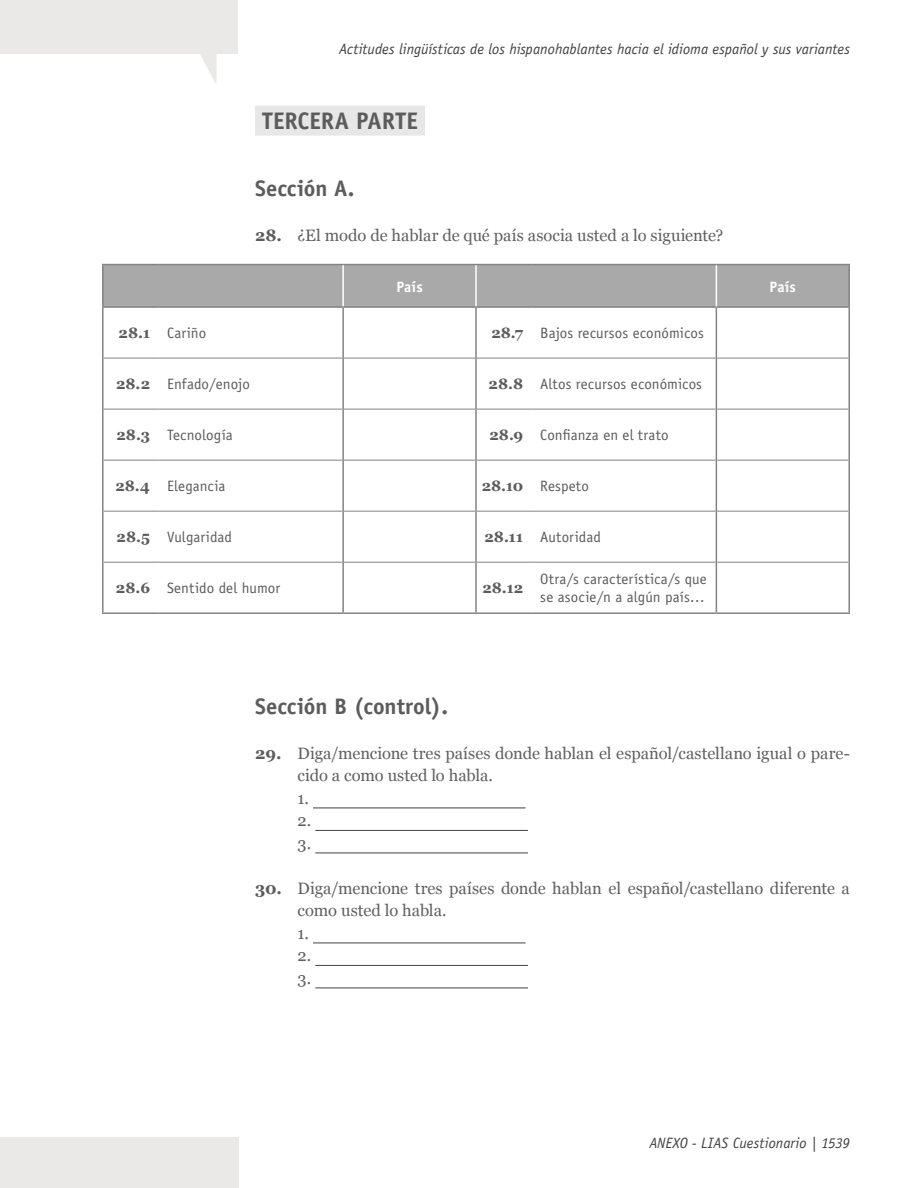
<style>
.page{position:relative;width:918px;height:1188px;background:#fff}
.page>*{position:absolute;margin:0;border:0;box-sizing:border-box;transform-origin:0 0}
.t1{font:700 24px "Officina Sans";color:#5c5c5c}
.t2{font:700 22.5px "Officina Sans";letter-spacing:-.005em;color:#5c5c5c}
.t3{font:16.5px/22.5px "Georgia";letter-spacing:-.005em;color:#606060}
.t4{font:15px/18px "Officina Sans";letter-spacing:.005em;color:#5c5c5c}
.t5{font:italic 15px "Officina Sans";color:#424242}
.t6{font:700 15px "Officina Sans";letter-spacing:.005em;color:#fff}
.t7{font:700 15px "Georgia";color:#5c5c5c}
.s1{font-weight:700;color:#5c5c5c}
.s2{font-family:"Georgia";font-weight:700}
</style>
<div class="page">
<div style="left:0;top:1138px;width:238px;height:50px;background:#ebe9e8"></div>
<svg style="left:0;top:0;width:238px;height:84px"></svg>
<div style="left:255px;top:106px;width:170px;height:30px;background:#e7e7e7"></div>
<div style="left:104px;top:265px;width:744px;height:41px;background:#a9a9a9"></div>
<hr style="left:104px;top:358px;width:55px;height:1px;background:#838383">
<hr style="left:159px;top:358px;width:183px;height:1px;background:#838383">
<hr style="left:344px;top:358px;width:131px;height:1px;background:#838383">
<hr style="left:477px;top:358px;width:55px;height:1px;background:#838383">
<hr style="left:532px;top:358px;width:184px;height:1px;background:#838383">
<hr style="left:717px;top:358px;width:131px;height:1px;background:#838383">
<hr style="left:104px;top:409px;width:55px;height:1px;background:#838383">
<hr style="left:159px;top:409px;width:183px;height:1px;background:#838383">
<hr style="left:344px;top:409px;width:131px;height:1px;background:#838383">
<hr style="left:477px;top:409px;width:55px;height:1px;background:#838383">
<hr style="left:532px;top:409px;width:184px;height:1px;background:#838383">
<hr style="left:717px;top:409px;width:131px;height:1px;background:#838383">
<hr style="left:104px;top:460px;width:55px;height:1px;background:#838383">
<hr style="left:159px;top:460px;width:183px;height:1px;background:#838383">
<hr style="left:344px;top:460px;width:131px;height:1px;background:#838383">
<hr style="left:477px;top:460px;width:55px;height:1px;background:#838383">
<hr style="left:532px;top:460px;width:184px;height:1px;background:#838383">
<hr style="left:717px;top:460px;width:131px;height:1px;background:#838383">
<hr style="left:104px;top:511px;width:55px;height:1px;background:#838383">
<hr style="left:159px;top:511px;width:183px;height:1px;background:#838383">
<hr style="left:344px;top:511px;width:131px;height:1px;background:#838383">
<hr style="left:477px;top:511px;width:55px;height:1px;background:#838383">
<hr style="left:532px;top:511px;width:184px;height:1px;background:#838383">
<hr style="left:717px;top:511px;width:131px;height:1px;background:#838383">
<hr style="left:104px;top:562px;width:55px;height:1px;background:#838383">
<hr style="left:159px;top:562px;width:183px;height:1px;background:#838383">
<hr style="left:344px;top:562px;width:131px;height:1px;background:#838383">
<hr style="left:477px;top:562px;width:55px;height:1px;background:#838383">
<hr style="left:532px;top:562px;width:184px;height:1px;background:#838383">
<hr style="left:717px;top:562px;width:131px;height:1px;background:#838383">
<hr style="left:532px;top:612px;width:184px;height:2px;background:#838383">
<hr style="left:102px;top:306px;width:57px;height:2px;background:#838383">
<hr style="left:159px;top:306px;width:184px;height:2px;background:#838383">
<hr style="left:343px;top:306px;width:133px;height:2px;background:#838383">
<hr style="left:476px;top:306px;width:56px;height:2px;background:#838383">
<hr style="left:532px;top:306px;width:184px;height:2px;background:#838383">
<hr style="left:716px;top:306px;width:134px;height:2px;background:#838383">
<hr style="left:159px;top:612px;width:184px;height:2px;background:#838383">
<hr style="left:102px;top:264px;width:57px;height:1px;background:#838383">
<hr style="left:102px;top:265px;width:2px;height:41px;background:#838383">
<hr style="left:159px;top:264px;width:184px;height:1px;background:#838383">
<hr style="left:102px;top:308px;width:2px;height:50px;background:#838383">
<hr style="left:102px;top:358px;width:2px;height:51px;background:#838383">
<hr style="left:102px;top:409px;width:2px;height:51px;background:#838383">
<hr style="left:102px;top:460px;width:2px;height:51px;background:#838383">
<hr style="left:102px;top:511px;width:2px;height:51px;background:#838383">
<hr style="left:102px;top:562px;width:2px;height:50px;background:#838383">
<hr style="left:102px;top:612px;width:57px;height:2px;background:#838383">
<hr style="left:476px;top:264px;width:56px;height:1px;background:#838383">
<hr style="left:532px;top:264px;width:184px;height:1px;background:#838383">
<hr style="left:476px;top:612px;width:56px;height:2px;background:#838383">
<hr style="left:343px;top:264px;width:133px;height:1px;background:#838383">
<hr style="left:342px;top:308px;width:2px;height:50px;background:#838383">
<hr style="left:475px;top:308px;width:2px;height:50px;background:#838383">
<hr style="left:342px;top:358px;width:2px;height:51px;background:#838383">
<hr style="left:475px;top:358px;width:2px;height:51px;background:#838383">
<hr style="left:342px;top:409px;width:2px;height:51px;background:#838383">
<hr style="left:475px;top:409px;width:2px;height:51px;background:#838383">
<hr style="left:342px;top:460px;width:2px;height:51px;background:#838383">
<hr style="left:475px;top:460px;width:2px;height:51px;background:#838383">
<hr style="left:342px;top:511px;width:2px;height:51px;background:#838383">
<hr style="left:475px;top:511px;width:2px;height:51px;background:#838383">
<hr style="left:342px;top:562px;width:2px;height:50px;background:#838383">
<hr style="left:475px;top:562px;width:2px;height:50px;background:#838383">
<hr style="left:343px;top:612px;width:133px;height:2px;background:#838383">
<hr style="left:342px;top:265px;width:2px;height:41px;background:#fff">
<hr style="left:475px;top:265px;width:2px;height:41px;background:#fff">
<hr style="left:716px;top:264px;width:134px;height:1px;background:#838383">
<hr style="left:848px;top:265px;width:2px;height:41px;background:#838383">
<hr style="left:716px;top:308px;width:1px;height:50px;background:#838383">
<hr style="left:848px;top:308px;width:2px;height:50px;background:#838383">
<hr style="left:716px;top:358px;width:1px;height:51px;background:#838383">
<hr style="left:848px;top:358px;width:2px;height:51px;background:#838383">
<hr style="left:716px;top:409px;width:1px;height:51px;background:#838383">
<hr style="left:848px;top:409px;width:2px;height:51px;background:#838383">
<hr style="left:716px;top:460px;width:1px;height:51px;background:#838383">
<hr style="left:848px;top:460px;width:2px;height:51px;background:#838383">
<hr style="left:716px;top:511px;width:1px;height:51px;background:#838383">
<hr style="left:848px;top:511px;width:2px;height:51px;background:#838383">
<hr style="left:716px;top:562px;width:1px;height:50px;background:#838383">
<hr style="left:848px;top:562px;width:2px;height:50px;background:#838383">
<hr style="left:716px;top:612px;width:134px;height:2px;background:#838383">
<hr style="left:716px;top:265px;width:1px;height:41px;background:#fff">
<hr style="left:313px;top:808px;width:213px;height:1px;background:#424242">
<hr style="left:315px;top:830px;width:213px;height:1px;background:#424242">
<hr style="left:315px;top:853px;width:213px;height:1px;background:#424242">
<hr style="left:313px;top:943px;width:213px;height:1px;background:#424242">
<hr style="left:315px;top:965px;width:213px;height:1px;background:#424242">
<hr style="left:315px;top:988px;width:213px;height:1px;background:#424242">
<p class="t5" style="left:339px;top:40px;width:512px">Actitudes lingüísticas de los hispanohablantes hacia el idioma español y sus variantes</p>
<h1 class="t1" style="left:262px;top:106px;width:61px">TERCERA</h1>
<h1 class="t1" style="left:356px;top:106px;width:25px">PARTE</h1>
<h2 class="t2" style="left:255px;top:175px;width:101px">Sección A.</h2>
<p class="t3" style="left:255px;top:225px;width:470px"><span class="s1">28.</span> ¿El modo de hablar de qué país asocia usted a lo siguiente?</p>
<p class="t6" style="left:396px;top:277px;width:28px">País</p>
<p class="t6" style="left:770px;top:277px;width:28px">País</p>
<p class="t4" style="left:119px;top:324px;width:89px"><span class="s2">28.1</span> Cariño</p>
<p class="t4" style="left:491px;top:324px;width:214px"><span class="s2">28.7</span> Bajos recursos económicos</p>
<p class="t4" style="left:116px;top:375px;width:135px"><span class="s2">28.2</span> Enfado/enojo</p>
<p class="t4" style="left:489px;top:375px;width:215px"><span class="s2">28.8</span> Altos recursos económicos</p>
<p class="t4" style="left:116px;top:426px;width:118px"><span class="s2">28.3</span> Tecnología</p>
<p class="t4" style="left:489px;top:426px;width:181px"><span class="s2">28.9</span> Confianza en el trato</p>
<p class="t4" style="left:115px;top:477px;width:112px"><span class="s2">28.4</span> Elegancia</p>
<p class="t4" style="left:482px;top:477px;width:109px"><span class="s2">28.10</span> Respeto</p>
<p class="t4" style="left:117px;top:528px;width:117px"><span class="s2">28.5</span> Vulgaridad</p>
<p class="t4" style="left:484px;top:528px;width:118px"><span class="s2">28.11</span> Autoridad</p>
<p class="t4" style="left:116px;top:579px;width:166px"><span class="s2">28.6</span> Sentido del humor</p>
<p class="t7" style="left:482px;top:579px;width:42px">28.12</p>
<p class="t4" style="left:540px;top:570px;width:168px">Otra/s característica/s que se asocie/n a algún país…</p>
<h2 class="t2" style="left:255px;top:692px;width:194px">Sección B (control).</h2>
<p class="t3" style="left:298px;top:742px;width:554px;text-indent:-43px"><span class="s1">29.</span> Diga/mencione tres países donde hablan el español/castellano igual o pare&shy;cido a como usted lo habla.<br>1.<br>2.<br>3.</p>
<p class="t3" style="left:298px;top:877px;width:554px;text-indent:-43px"><span class="s1">30.</span> Diga/mencione tres países donde hablan el español/castellano diferente a como usted lo habla.<br>1.<br>2.<br>3.</p>
<p class="t5" style="left:649px;top:1134px;width:202px">ANEXO - LIAS Cuestionario | 1539</p>
</div>
